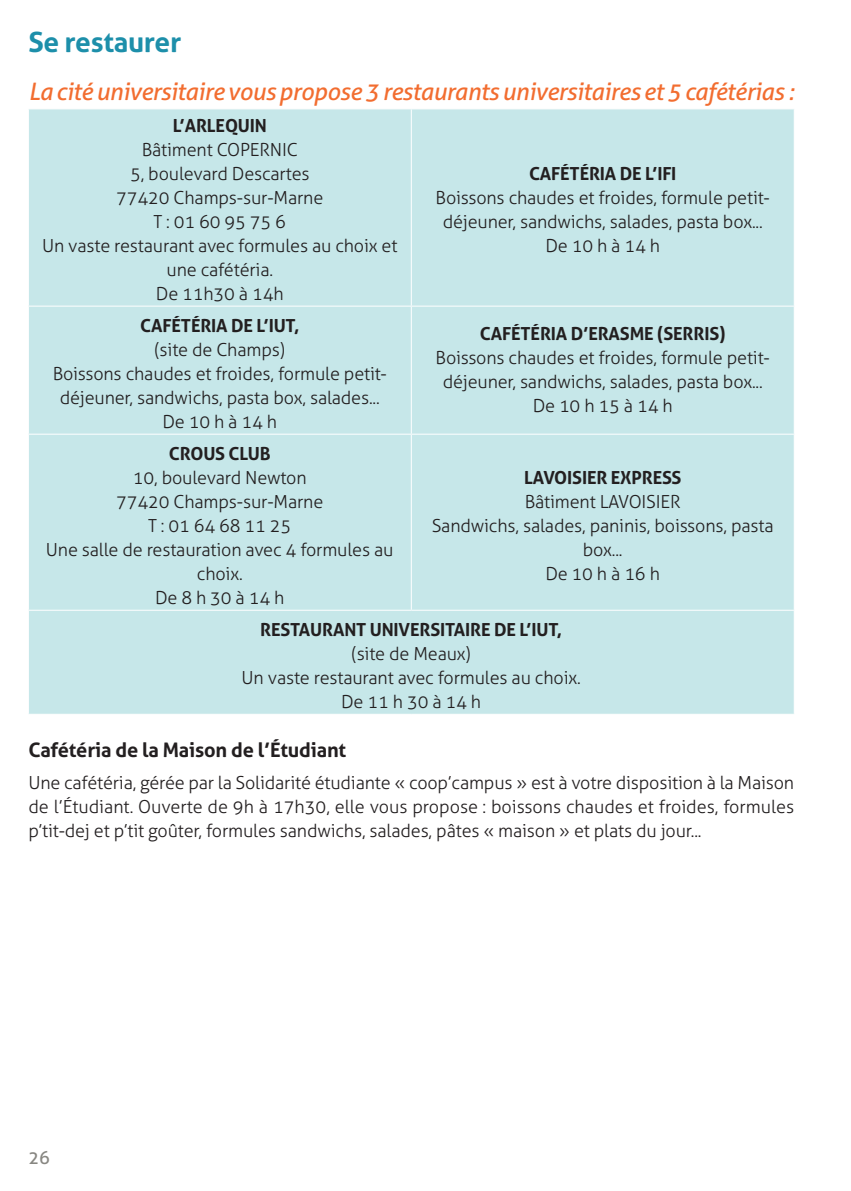
<style>
.page{position:relative;width:851px;height:1191px;background:#fff}
.page>*{position:absolute;margin:0;border:0;box-sizing:border-box;transform-origin:0 0}
.t1{font:700 28px "Aller";letter-spacing:-.01em;color:#1d8faa}
.t2{font:italic 24px "Aller";letter-spacing:-.02em;color:#f26d30}
.t3{font:700 20px "Aller";letter-spacing:-.01em;color:#231f20}
.t4{font:300 18px/24px "Aller";letter-spacing:-.01em;color:#231f20;text-align:center}
.t5{font:700 18px "Aller";letter-spacing:-.01em;color:#231f20}
.t6{font:18px "Aller";color:#888782}
</style>
<div class="page">
<div style="left:29px;top:109px;width:764px;height:605px;background:#c6e7e9"></div>
<hr style="left:411px;top:109px;width:1px;height:197px;background:#fff">
<hr style="left:411px;top:307px;width:1px;height:127px;background:#fff">
<hr style="left:28px;top:434px;width:383px;height:1px;background:#fff">
<hr style="left:411px;top:434px;width:383px;height:1px;background:#fff">
<hr style="left:411px;top:435px;width:1px;height:175px;background:#fff">
<hr style="left:28px;top:306px;width:383px;height:1px;background:#fff">
<hr style="left:411px;top:306px;width:383px;height:1px;background:#fff">
<hr style="left:28px;top:610px;width:383px;height:1px;background:#fff">
<hr style="left:411px;top:610px;width:383px;height:1px;background:#fff">
<h1 class="t1" style="left:28px;top:25px;width:154px">SE RESTAURER</h1>
<h2 class="t2" style="left:28px;top:77px;width:767px">La cité universitaire vous propose 3 restaurants universitaires et 5 cafétérias :</h2>
<p class="t5" style="left:173px;top:115px;width:96px">L’ARLEQUIN</p>
<p class="t4" style="left:142px;top:138px;width:118px">Bâtiment COPERNI</p>
<p class="t4" style="left:287px;top:138px;width:13px">C</p>
<p class="t4" style="left:130px;top:162px;width:181px">5, boulevard Descartes</p>
<p class="t4" style="left:116px;top:186px;width:208px">77420 Champs-sur-Marne</p>
<p class="t4" style="left:153px;top:210px;width:134px">T : 01 60 95 75 6</p>
<p class="t4" style="left:42px;top:234px;width:357px">U n vaste restaurant avec formules au choix et</p>
<p class="t4" style="left:166px;top:258px;width:108px">une cafétéria.</p>
<p class="t4" style="left:156px;top:282px;width:129px">De 11h30 à 14h</p>
<p class="t5" style="left:529px;top:163px;width:22px">CAFÉTÉRIA</p>
<p class="t5" style="left:619px;top:163px;width:58px">DE L’IFI</p>
<p class="t4" style="left:435px;top:186px;width:335px">Boissons chaudes et froides, formule petit&shy;déjeuner, sandwichs, salades, pasta box...<br>De 10 h à 14 h</p>
<p class="t5" style="left:140px;top:315px;width:22px">CAFÉTÉRIA</p>
<p class="t5" style="left:231px;top:315px;width:70px">DE L’IUT,</p>
<p class="t4" style="left:53px;top:338px;width:335px">(site de Champs)<br>Boissons chaudes et froides, formule petit&shy;déjeuner, sandwichs, pasta box, salades...<br>De 10 h à 14 h</p>
<p class="t5" style="left:480px;top:323px;width:22px">CAFÉTÉRIA</p>
<p class="t5" style="left:570px;top:323px;width:113px">D’ERASME (SERRIS</p>
<p class="t5" style="left:719px;top:323px;width:8px">)</p>
<p class="t4" style="left:435px;top:346px;width:335px">Boissons chaudes et froides, formule petit&shy;déjeuner, sandwichs, salades, pasta box...<br>De 10 h 15 à 14 h</p>
<p class="t5" style="left:169px;top:443px;width:71px">CROUS CLUB</p>
<p class="t4" style="left:46px;top:466px;width:349px">10, boulevard N ewton<br>77420 Champs-sur-Marne<br>T : 01 64 68 11 25<br>U ne salle de restauration avec 4 formules au choix.<br>De 8 h 30 à 14 h</p>
<p class="t5" style="left:524px;top:467px;width:159px">LAVOISIER EXPRESS</p>
<p class="t4" style="left:524px;top:490px;width:114px">Bâtiment LAVOISIER</p>
<p class="t4" style="left:431px;top:514px;width:343px">Sandwichs, salades, paninis, boissons, pasta</p>
<p class="t4" style="left:582px;top:538px;width:41px">box...</p>
<p class="t4" style="left:545px;top:562px;width:116px">De 10 h à 16 h</p>
<p class="t5" style="left:260px;top:619px;width:23px">RESTAURANT</p>
<p class="t5" style="left:370px;top:619px;width:11px">UNIVERSITAIRE</p>
<p class="t5" style="left:494px;top:619px;width:70px">DE L’IUT,</p>
<p class="t4" style="left:241px;top:642px;width:340px">(site de Meaux)<br>U n vaste restaurant avec formules au choix.<br>De 11 h 30 à 14 h</p>
<p class="t3" style="left:28px;top:737px;width:319px">CAFÉTÉRIA DE LA MAISON DE L’ÉTUDIANT</p>
<p class="t4" style="left:28px;top:770px;width:767px;text-align:justify">U ne cafétéria, gérée par la Solidarité étudiante « coop’campus » est à votre disposition à la Maison de l’Étudiant. Ouverte de 9h à 17h30, elle vous propose : boissons chaudes et froides, formules p’tit-dej et p’tit goûter, formules sandwichs, salades, pâtes « maison » et plats du jour...</p>
<p class="t6" style="left:28px;top:1146px;width:23px">26</p>
</div>
